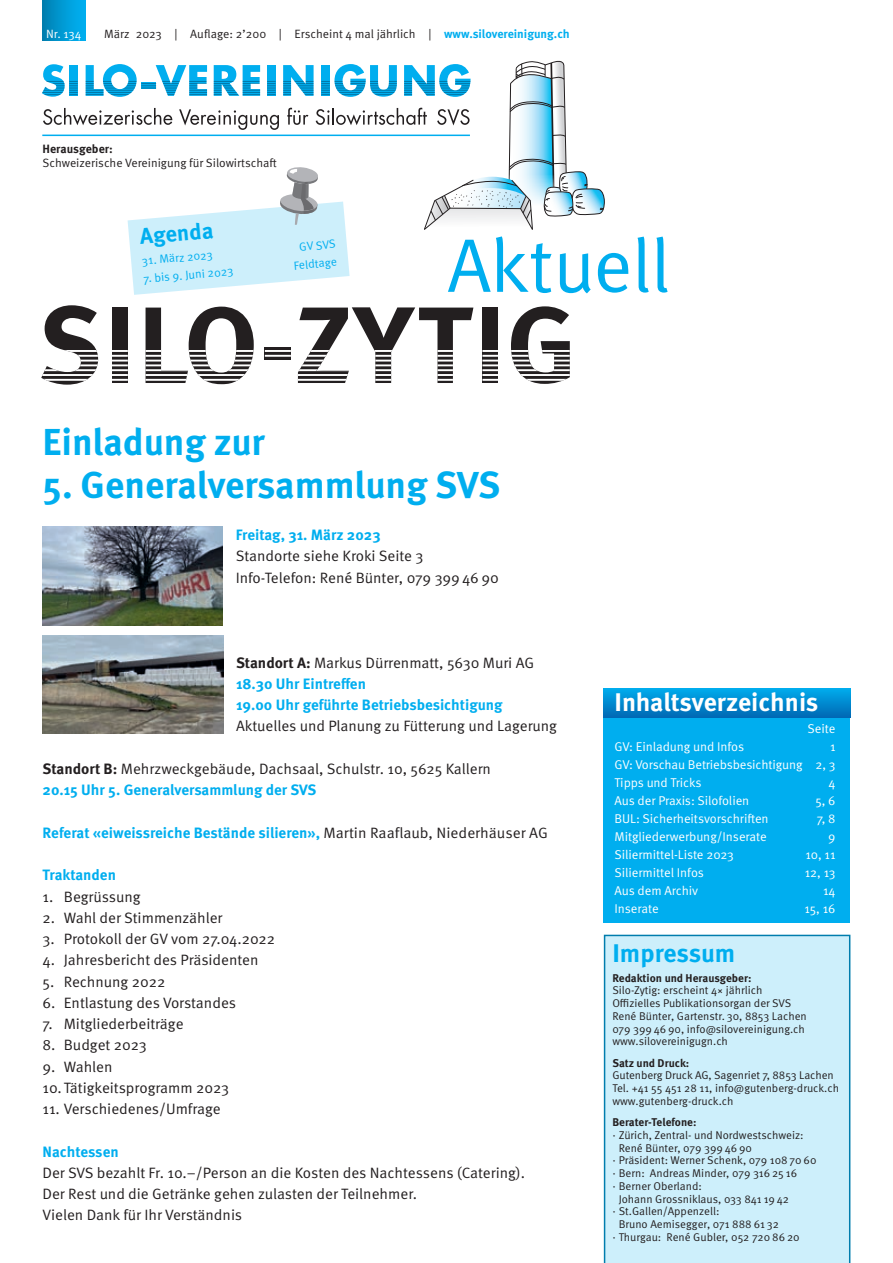
<style>
.page{position:relative;width:893px;height:1263px;background:#fff}
.page>*{position:absolute;margin:0;border:0;box-sizing:border-box;transform-origin:0 0}
.t1{font:700 37.5px "Meta Pro";color:#00aeef}
.t2{font:700 25.5px "Meta Pro";letter-spacing:-.005em;color:#fff}
.t3{font:700 25.5px "Meta Pro";letter-spacing:-.005em;color:#00aeef}
.t4{font:700 22.35px "Meta Pro";color:#00aeef}
.t5{font:15px/21.3px "Meta Pro Norm";color:#231f20}
.t6{font:700 15px/21.3px "Meta Pro";color:#00aeef}
.t7{font:12.75px/18px "Meta Pro Norm";letter-spacing:-.005em;color:#fff;text-align:justify}
.t8{font:12px "Meta Pro Norm";color:#231f20}
.t9{font:700 12px "Meta Pro";color:#231f20}
.t10{font:12px "Meta Pro Norm";color:#fff}
.t11{font:11.85px "Meta Pro Norm";color:#00aeef}
.t12{font:11.25px/12.8px "Meta Pro Norm";color:#231f20}
.t13{font:700 11.25px "Meta Pro";color:#231f20}
.s1{font-family:"Meta Pro";font-weight:700;color:#00aeef}
.s2{font-family:"Meta Pro";font-weight:700}
.s3{font-family:"Meta Pro Norm";font-weight:400;color:#231f20}
</style>
<div class="page">
<div style="left:604px;top:935px;width:246px;height:328px;background:#cdeffb"></div>
<div style="left:43px;top:0;width:42px;height:41px;background:linear-gradient(to right,#0082b3,#00b1f3)"></div>
<div style="left:604px;top:709px;width:246px;height:214px;background:#00aeef"></div>
<svg style="left:41px;top:305px;width:529px;height:80px"></svg>
<div style="left:604px;top:688px;width:246px;height:30px;background:linear-gradient(to bottom,#00aced,#006ab5)"></div>
<img style="left:43px;top:526px;width:180px;height:99px">
<img style="left:43px;top:636px;width:180px;height:97px">
<svg style="left:42px;top:61px;width:626px;height:234px"></svg>
<p class="t10" style="left:46px;top:25px;width:37px">Nr. 134</p>
<p class="t8" style="left:104px;top:25px;width:467px">März 2023 | Auflage: 2’200 | Erscheint 4 mal jährlich | <span class="s1">www.silovereinigung.ch</span></p>
<p class="t9" style="left:43px;top:139px;width:72px">Herausgeber:</p>
<p class="t8" style="left:43px;top:154px;width:236px">Schweizerische Vereinigung für Silowirtschaft</p>
<h3 class="t4" style="left:138px;top:219px;width:75px;rotate:-5deg">Agenda</h3>
<p class="t11" style="left:141px;top:252px;width:73px;rotate:-5deg">31. März 2023</p>
<p class="t11" style="left:143px;top:270px;width:92px;rotate:-5deg">7. bis 9. Juni 2023</p>
<p class="t11" style="left:298px;top:238px;width:38px;rotate:-5deg">GV SVS</p>
<p class="t11" style="left:293px;top:257px;width:45px;rotate:-5deg">Feldtage</p>
<h1 class="t1" style="left:43px;top:413px;width:224px">Einladung zur</h1>
<h1 class="t1" style="left:43px;top:455px;width:459px">5. Generalversammlung SVS</h1>
<p class="t6" style="left:236px;top:523px;width:146px">Freitag, 31. März 2023</p>
<p class="t5" style="left:236px;top:544px;width:265px">Standorte siehe Kroki Seite 3<br>Info-Telefon: René Bünter, 079 399 46 90</p>
<p class="t5" style="left:236px;top:651px;width:300px"><span class="s2">Standort A:</span> Markus Dürrenmatt, 5630 Muri AG</p>
<p class="t6" style="left:236px;top:672px;width:268px">18.30 Uhr Eintreffen<br>19.00 Uhr geführte Betriebsbesichtigung</p>
<p class="t5" style="left:236px;top:715px;width:323px">Aktuelles und Planung zu Fütterung und Lagerung</p>
<p class="t5" style="left:43px;top:757px;width:450px"><span class="s2">Standort B:</span> Mehrzweckgebäude, Dachsaal, Schulstr. 10, 5625 Kallern</p>
<p class="t6" style="left:43px;top:778px;width:275px">20.15 Uhr 5. Generalversammlung der SVS</p>
<p class="t6" style="left:43px;top:821px;width:507px">Referat «eiweissreiche Bestände silieren», <span class="s3">Martin Raaflaub, Niederhäuser AG</span></p>
<p class="t6" style="left:43px;top:863px;width:75px">Traktanden</p>
<p class="t5" style="left:43px;top:885px;width:100px">1. Begrüssung</p>
<p class="t5" style="left:43px;top:906px;width:182px">2. Wahl der Stimmenzähler</p>
<p class="t5" style="left:43px;top:927px;width:234px">3. Protokoll der GV vom 27.04.2022</p>
<p class="t5" style="left:43px;top:948px;width:217px">4. Jahresbericht des Präsidenten</p>
<p class="t5" style="left:43px;top:970px;width:124px">5. Rechnung 2022</p>
<p class="t5" style="left:43px;top:991px;width:195px">6. Entlastung des Vorstandes</p>
<p class="t5" style="left:43px;top:1012px;width:143px">7. Mitgliederbeiträge</p>
<p class="t5" style="left:43px;top:1033px;width:106px">8. Budget 2023</p>
<p class="t5" style="left:43px;top:1055px;width:72px">9. Wahlen</p>
<p class="t5" style="left:43px;top:1076px;width:188px">10. Tätigkeitsprogramm 2023</p>
<p class="t5" style="left:43px;top:1097px;width:180px">11. Verschiedenes/Umfrage</p>
<p class="t6" style="left:43px;top:1140px;width:78px">Nachtessen</p>
<p class="t5" style="left:43px;top:1161px;width:484px">Der SVS bezahlt Fr. 10.–/Person an die Kosten des Nachtessens (Catering).<br>Der Rest und die Getränke gehen zulasten der Teilnehmer.<br>Vielen Dank für Ihr Verständnis</p>
<h2 class="t2" style="left:614px;top:682px;width:206px">Inhaltsverzeichnis</h2>
<p class="t7" style="left:807px;top:719px;width:30px">Seite</p>
<p class="t7" style="left:614px;top:737px;width:131px">GV: Einladung und Infos</p>
<p class="t7" style="left:614px;top:737px;width:223px;text-indent:216px">1<br>GV: Vorschau Betriebsbesichtigung 2, 3<br>Tipps und Tricks</p>
<p class="t7" style="left:829px;top:773px;width:8px">4</p>
<p class="t7" style="left:614px;top:791px;width:136px">Aus der Praxis: Silofolien</p>
<p class="t7" style="left:815px;top:791px;width:22px">5, 6</p>
<p class="t7" style="left:614px;top:809px;width:156px">BUL: Sicherheitsvorschriften</p>
<p class="t7" style="left:817px;top:809px;width:20px">7, 8</p>
<p class="t7" style="left:614px;top:827px;width:154px">Mitgliederwerbung/Inserate</p>
<p class="t7" style="left:828px;top:827px;width:9px">9</p>
<p class="t7" style="left:614px;top:845px;width:121px">Siliermittel-Liste 2023</p>
<p class="t7" style="left:805px;top:845px;width:32px">10, 11</p>
<p class="t7" style="left:614px;top:863px;width:91px">Siliermittel Infos</p>
<p class="t7" style="left:805px;top:863px;width:32px">12, 13</p>
<p class="t7" style="left:614px;top:881px;width:85px">Aus dem Archiv</p>
<p class="t7" style="left:823px;top:881px;width:14px">14</p>
<p class="t7" style="left:614px;top:899px;width:46px">Inserate</p>
<p class="t7" style="left:804px;top:899px;width:33px">15, 16</p>
<h2 class="t3" style="left:612px;top:934px;width:124px">Impressum</h2>
<p class="t13" style="left:612px;top:969px;width:141px">Redaktion und Herausgeber:</p>
<p class="t12" style="left:612px;top:983px;width:196px">Silo-Zytig: erscheint 4× jährlich Offizielles Publikationsorgan der SVS René Bünter, Gartenstr. 30, 8853 Lachen 079 399 46 90, info@silovereinigung.ch www.silovereinigugn.ch</p>
<p class="t13" style="left:612px;top:1054px;width:79px">Satz und Druck:</p>
<p class="t12" style="left:612px;top:1068px;width:228px">Gutenberg Druck AG, Sagenriet 7, 8853 Lachen<br>Tel. +41 55 451 28 11, info@gutenberg-druck.ch www.gutenberg-druck.ch</p>
<p class="t13" style="left:612px;top:1113px;width:86px">Berater-Telefone:</p>
<p class="t12" style="left:612px;top:1128px;width:193px">· Zürich, Zentral- und Nordwestschweiz:</p>
<p class="t12" style="left:619px;top:1140px;width:135px">René Bünter, 079 399 46 90</p>
<p class="t12" style="left:612px;top:1153px;width:206px">· Präsident: Werner Schenk, 079 108 70 60</p>
<p class="t12" style="left:612px;top:1166px;width:186px">· Bern: Andreas Minder, 079 316 25 16</p>
<p class="t12" style="left:612px;top:1179px;width:91px">· Berner Oberland:</p>
<p class="t12" style="left:619px;top:1191px;width:172px">Johann Grossniklaus, 033 841 19 42</p>
<p class="t12" style="left:612px;top:1204px;width:109px">· St.Gallen/Appenzell:</p>
<p class="t12" style="left:619px;top:1217px;width:162px">Bruno Aemisegger, 071 888 61 32</p>
<p class="t12" style="left:612px;top:1230px;width:189px">· Thurgau: René Gubler, 052 720 86 20</p>
</div>
